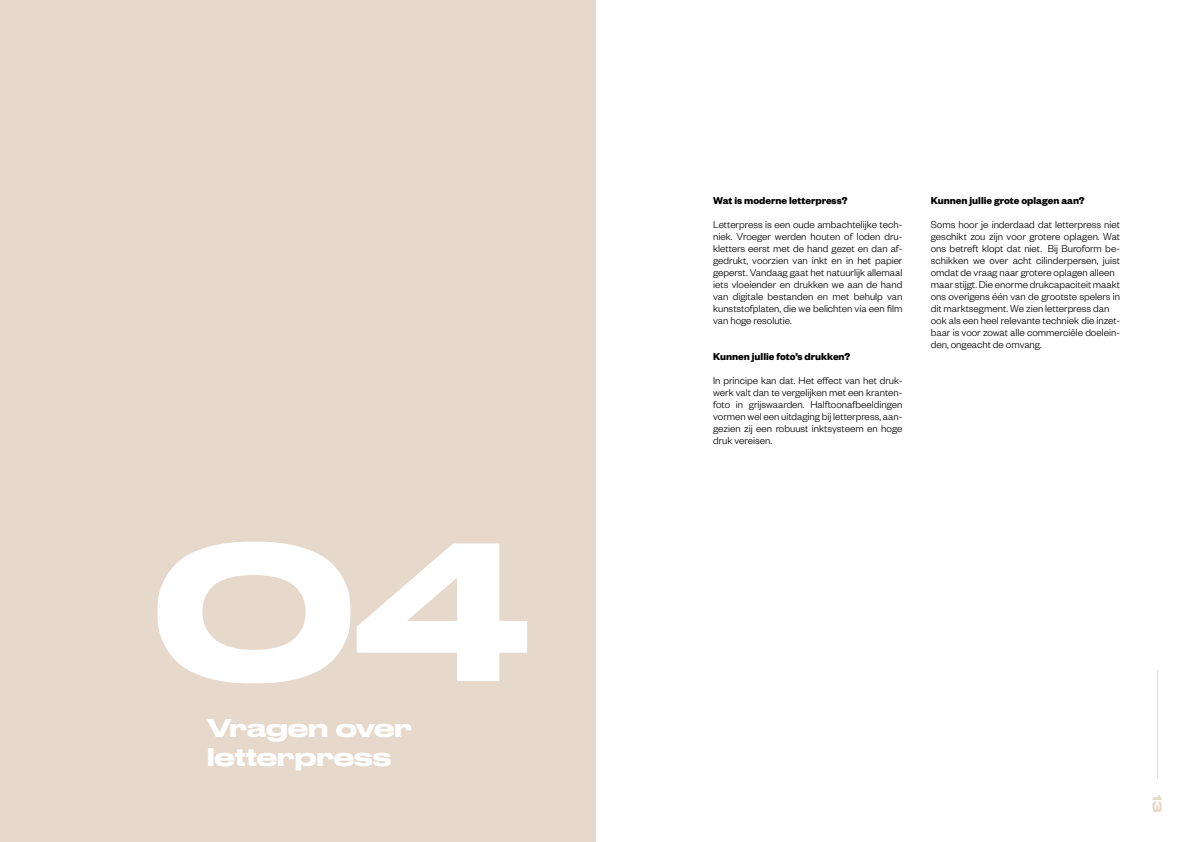
<style>
.page{position:relative;width:1191px;height:842px;background:#fff}
.page>*{position:absolute;margin:0;border:0;box-sizing:border-box;transform-origin:0 0}
.t1{font:500 184px "Druk Wide";color:#fff}
.t2{font:500 24px "Druk Wide";color:#fff}
.t3{font:500 12px "Druk Wide";color:#e6d8ca}
.t4{font:300 11px/12px "Founders Grotesk";color:#000;text-align:justify}
.t5{font:700 11px "Founders Grotesk";color:#000}
</style>
<div class="page">
<hr style="left:1157px;top:670px;width:1px;height:108px;background:#e6d8ca">
<div style="left:0;top:0;width:595px;height:842px;background:#e6d8ca"></div>
<h1 class="t1" style="left:153px;top:461px;width:378px">04</h1>
<h2 class="t2" style="left:207px;top:708px;width:206px">Vragen over</h2>
<h2 class="t2" style="left:207px;top:737px;width:186px">letterpress</h2>
<p class="t5" style="left:713px;top:193px;width:136px">Wat is moderne letterpress?</p>
<p class="t4" style="left:713px;top:218px;width:191px">Letterpress is een oude ambachtelijke tech&shy;niek. Vroeger werden houten of loden dru&shy;kletters eerst met de hand gezet en dan af&shy;gedrukt, voorzien van inkt en in het papier geperst. Vandaag gaat het natuurlijk allemaal iets vloeiender en drukken we aan de hand van digitale bestanden en met behulp van kunststofplaten, die we belichten via een film van hoge resolutie.</p>
<p class="t5" style="left:713px;top:349px;width:139px">Kunnen jullie foto’s drukken?</p>
<p class="t4" style="left:713px;top:374px;width:191px">In principe kan dat. Het effect van het druk&shy;werk valt dan te vergelijken met een kranten&shy;foto in grijswaarden. Halftoonafbeeldingen vormen wel een uitdaging bij letterpress, aan&shy;gezien zij een robuust inktsysteem en hoge druk vereisen.</p>
<p class="t5" style="left:930px;top:193px;width:155px">Kunnen jullie grote oplagen aan?</p>
<p class="t4" style="left:930px;top:218px;width:191px;text-align:left">Soms hoor je inderdaad dat letterpress niet geschikt zou zijn voor grotere oplagen. Wat ons betreft klopt dat niet. Bij Buroform be&shy;schikken we over acht cilinderpersen, juist omdat de vraag naar grotere oplagen alleen maar stijgt. Die enorme drukcapaciteit maakt ons overigens één van de grootste spelers in dit marktsegment. We zien letterpress dan ook als een heel relevante techniek die inzet&shy;baar is voor zowat alle commerciële doelein&shy;den, ongeacht de omvang.</p>
<p class="t3" style="left:1167px;top:795px;width:19px;rotate:90deg">13</p>
</div>
